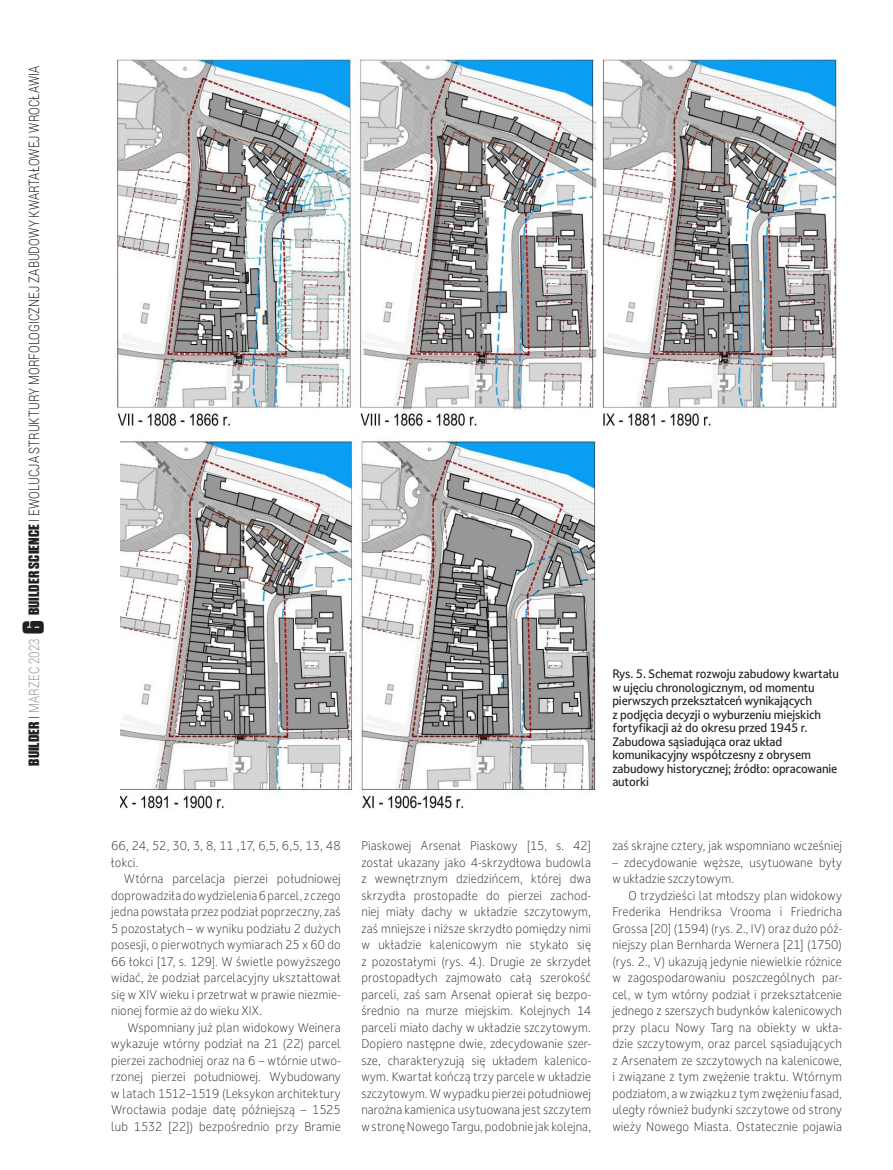
<style>
.page{position:relative;width:893px;height:1170px;background:#fff}
.page>*{position:absolute;margin:0;border:0;box-sizing:border-box;transform-origin:0 0}
.t1{font:300 14.25px "Roboto";letter-spacing:.005em;color:#231f20;scale:.8 1}
.TEKST_PODSTAWOWY{font:300 12px/16.5px "Darkmode On CC";letter-spacing:.01em;color:#231f20;text-align:justify;scale:.93 1}
.TEKST_PODSTAWOWY-2{font:300 12px "Darkmode On CC";letter-spacing:.01em;color:#231f20;scale:.92 1}
.FOTO_PODPIS{font:500 11.7px/13.5px "Darkmode On CC";letter-spacing:-.015em;color:#231f20;scale:.95 1}
.s1{font-family:"Dharma Gothic E";font-weight:700;font-stretch:expanded;font-size:15px}
.s2{color:#939598}
.s3{font-family:"Dharma Gothic E";font-weight:800;font-size:30px}
</style>
<div class="page">
<img style="left:117px;top:56px;width:723px;height:371px">
<img style="left:120px;top:439px;width:476px;height:370px">
<p class="t1" style="left:24px;top:765px;width:876px;rotate:-90deg"><span class="s1">BUILDER</span> I <span class="s2">MARZEC 2023</span> <span class="s3">6</span> <span class="s1">BUILDER SCIENCE</span> I EWOLUCJA STRUKTURY MORFOLOGICZNEJ ZABUDOWY KWARTAŁOWEJ WROCŁAWIA</p>
<p class="FOTO_PODPIS" style="left:612px;top:666px;width:240px">Rys. 5. Schemat rozwoju zabudowy kwartału w ujęciu chronologicznym, od momentu pierwszych przekształceń wynikających<br>z podjęcia decyzji o wyburzeniu miejskich fortyfikacji aż do okresu przed 1945 r.<br>Zabudowa sąsiadująca oraz układ komunikacyjny współczesny z obrysem zabudowy historycznej; źródło: opracowanie autorki</p>
<p class="TEKST_PODSTAWOWY" style="left:111px;top:837px;width:248px">66, 24, 52, 30, 3, 8, 11 ,17, 6,5, 6,5, 13, 48 łokci.</p>
<p class="TEKST_PODSTAWOWY" style="left:111px;top:870px;width:248px;text-indent:13px">Wtórna parcelacja pierzei południowej doprowadziła do wydzielenia 6 parcel, z czego jedna powstała przez podział poprzeczny, zaś 5 pozostałych – w wyniku podziału 2 dużych posesji, o pierwotnych wymiarach 25 x 60 do 66 łokci [17, s. 129]. W świetle powyższego widać, że podział parcelacyjny ukształtował się w XIV wieku i przetrwał w prawie niezmie&shy;nionej formie aż do wieku XIX.</p>
<p class="TEKST_PODSTAWOWY" style="left:111px;top:1018px;width:248px;text-indent:16px">Wspomniany już plan widokowy Weinera wykazuje wtórny podział na 21 (22) parcel pierzei zachodniej oraz na 6 – wtórnie utwo&shy;rzonej pierzei południowej. Wybudowany w latach 1512–1519 (Leksykon architektury Wrocławia podaje datę późniejszą – 1525 lub 1532 [22]) bezpośrednio przy Bramie</p>
<p class="TEKST_PODSTAWOWY" style="left:361px;top:837px;width:248px">Piaskowej Arsenał Piaskowy [15, s. 42] został ukazany jako 4-skrzydłowa budowla z wewnętrznym dziedzińcem, której dwa skrzydła prostopadłe do pierzei zachod&shy;niej miały dachy w układzie szczytowym, zaś mniejsze i niższe skrzydło pomiędzy nimi w układzie kalenicowym nie stykało się z pozostałymi (rys. 4.). Drugie ze skrzydeł prostopadłych zajmowało całą szerokość parceli, zaś sam Arsenał opierał się bezpo&shy;średnio na murze miejskim. Kolejnych 14 parceli miało dachy w układzie szczytowym.<br>Dopiero następne dwie, zdecydowanie szer&shy;sze, charakteryzują się układem kalenico&shy;wym. Kwartał kończą trzy parcele w układzie szczytowym. W wypadku pierzei południowej narożna kamienica usytuowana jest szczytem w stronę Nowego Targu, podobnie jak kolejna,</p>
<p class="TEKST_PODSTAWOWY-2" style="left:612px;top:837px;width:251px">zaś skrajne cztery, jak wspomniano wcześniej</p>
<p class="TEKST_PODSTAWOWY" style="left:612px;top:853px;width:248px">– zdecydowanie węższe, usytuowane były w układzie szczytowym.</p>
<p class="TEKST_PODSTAWOWY" style="left:612px;top:886px;width:248px;text-indent:16px">O trzydzieści lat młodszy plan widokowy Frederika Hendriksa Vrooma i Friedricha Grossa [20] (1594) (rys. 2., IV) oraz dużo póź&shy;niejszy plan Bernharda Wernera [21] (1750) (rys. 2., V) ukazują jedynie niewielkie różnice w zagospodarowaniu poszczególnych par&shy;cel, w tym wtórny podział i przekształcenie jednego z szerszych budynków kalenicowych przy placu Nowy Targ na obiekty w ukła&shy;dzie szczytowym, oraz parcel sąsiadujących z Arsenałem ze szczytowych na kalenicowe, i związane z tym zwężenie traktu. Wtórnym podziałom, a w związku z tym zwężeniu fasad, uległy również budynki szczytowe od strony wieży Nowego Miasta. Ostatecznie pojawia</p>
</div>
